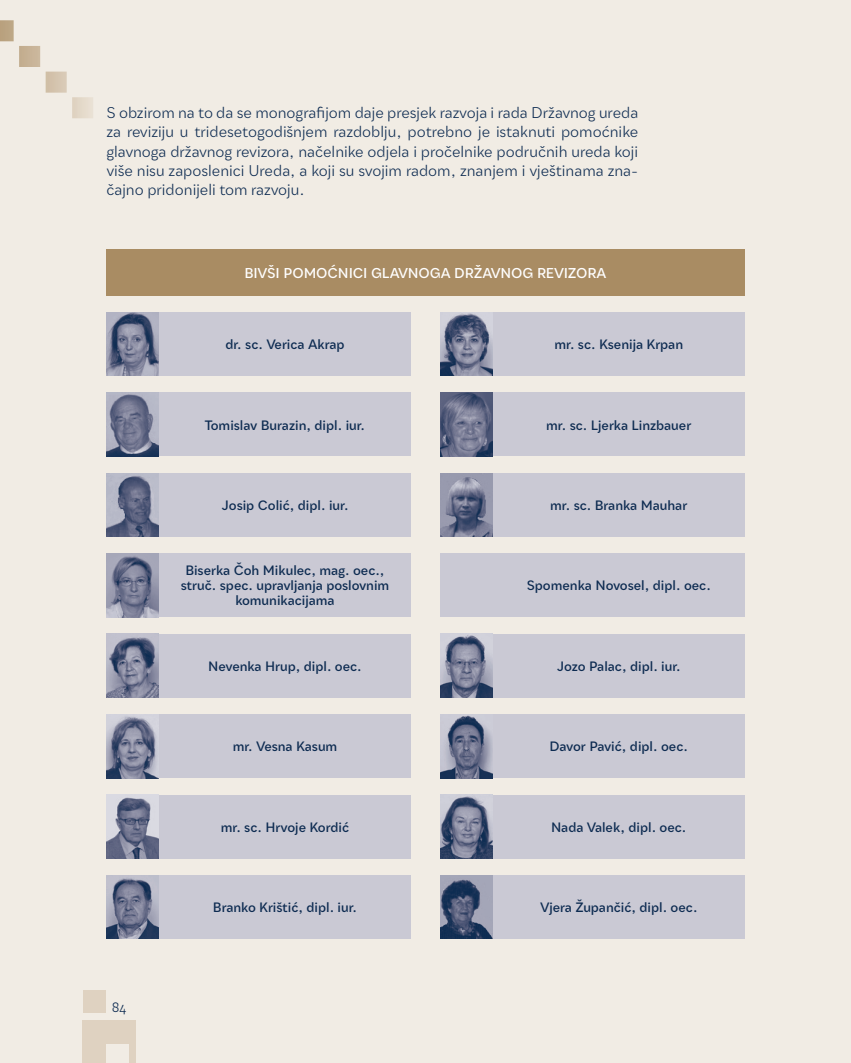
<style>
.page{position:relative;width:851px;height:1063px;background:#fff}
.page>*{position:absolute;margin:0;border:0;box-sizing:border-box;transform-origin:0 0}
.t1{font:15px/19.4px "Qualion Text";color:#0d2b51;text-align:justify}
.t2{font:600 13.75px "Qualion Text";letter-spacing:-.015em;color:#fff}
.t3{font:13.75px "Qualion Text";color:#0d2b51}
.t4{font:600 13.12px/15px "Qualion Text";color:#0d2b51;text-align:center}
</style>
<div class="page">
<div style="left:0;top:0;width:850px;height:1063px;background:#f1ece4"></div>
<div style="left:83px;top:1020px;width:53px;height:43px;background:#dfd2c1"></div>
<div style="left:83px;top:990px;width:22px;height:22px;background:#dfd2c1"></div>
<div style="left:107px;top:1045px;width:22px;height:18px;background:#f1ece4"></div>
<div style="left:106px;top:249px;width:638px;height:47px;background:#a98c63"></div>
<img style="left:106px;top:473px;width:53px;height:64px">
<img style="left:106px;top:553px;width:53px;height:64px">
<img style="left:106px;top:714px;width:53px;height:64px">
<img style="left:106px;top:634px;width:53px;height:64px">
<img style="left:106px;top:795px;width:53px;height:64px">
<img style="left:106px;top:312px;width:53px;height:64px">
<img style="left:106px;top:393px;width:53px;height:63px">
<img style="left:106px;top:875px;width:53px;height:64px">
<img style="left:440px;top:875px;width:52px;height:64px">
<img style="left:440px;top:714px;width:52px;height:64px">
<div style="left:440px;top:553px;width:57px;height:64px;background:#cac9d4"></div>
<img style="left:440px;top:393px;width:52px;height:63px">
<img style="left:440px;top:634px;width:52px;height:64px">
<img style="left:440px;top:795px;width:52px;height:64px">
<img style="left:440px;top:312px;width:52px;height:64px">
<img style="left:440px;top:473px;width:52px;height:64px">
<div style="left:159px;top:312px;width:252px;height:64px;background:#cac9d4"></div>
<div style="left:159px;top:393px;width:252px;height:63px;background:#cac9d4"></div>
<div style="left:159px;top:473px;width:252px;height:64px;background:#cac9d4"></div>
<div style="left:159px;top:553px;width:252px;height:64px;background:#cac9d4"></div>
<div style="left:159px;top:634px;width:252px;height:64px;background:#cac9d4"></div>
<div style="left:159px;top:714px;width:252px;height:64px;background:#cac9d4"></div>
<div style="left:159px;top:795px;width:252px;height:64px;background:#cac9d4"></div>
<div style="left:159px;top:875px;width:252px;height:64px;background:#cac9d4"></div>
<div style="left:493px;top:312px;width:251px;height:64px;background:#cac9d4"></div>
<div style="left:493px;top:393px;width:251px;height:63px;background:#cac9d4"></div>
<div style="left:493px;top:473px;width:251px;height:64px;background:#cac9d4"></div>
<div style="left:493px;top:553px;width:251px;height:64px;background:#cac9d4"></div>
<div style="left:493px;top:634px;width:251px;height:64px;background:#cac9d4"></div>
<div style="left:493px;top:714px;width:251px;height:64px;background:#cac9d4"></div>
<div style="left:493px;top:795px;width:251px;height:64px;background:#cac9d4"></div>
<div style="left:493px;top:875px;width:251px;height:64px;background:#cac9d4"></div>
<svg style="left:0;top:20px;width:93px;height:98px"></svg>
<p class="t1" style="left:106px;top:102px;width:533px">S obzirom na to da se monografijom daje presjek razvoja i rada Državnog ureda za reviziju u tridesetogodišnjem razdoblju, potrebno je istaknuti pomoćnike glavnoga državnog revizora, načelnike odjela i pročelnike područnih ureda koji više nisu zaposlenici Ureda, a koji su svojim radom, znanjem i vještinama zna&shy;čajno pridonijeli tom razvoju.</p>
<p class="t2" style="left:244px;top:264px;width:363px">BIVŠI POMOĆNICI GLAVNOGA DRŽAVNOG REVIZORA</p>
<p class="t3" style="left:112px;top:998px;width:16px">84</p>
<p class="t4" style="left:225px;top:337px;width:121px">dr. sc. Verica Akrap</p>
<p class="t4" style="left:205px;top:417px;width:162px">Tomislav Burazin, dipl. iur.</p>
<p class="t4" style="left:221px;top:498px;width:128px">Josip Colić, dipl. iur.</p>
<p class="t4" style="left:181px;top:563px;width:210px">Biserka Čoh Mikulec, mag. oec., struč. spec. upravljanja poslovnim komunikacijama</p>
<p class="t4" style="left:208px;top:659px;width:155px">Nevenka Hrup, dipl. oec.</p>
<p class="t4" style="left:233px;top:739px;width:106px">mr. Vesna Kasum</p>
<p class="t4" style="left:221px;top:819px;width:130px">mr. sc. Hrvoje Kordić</p>
<p class="t4" style="left:213px;top:900px;width:146px">Branko Krištić, dipl. iur.</p>
<p class="t4" style="left:554px;top:337px;width:130px">mr. sc. Ksenija Krpan</p>
<p class="t4" style="left:546px;top:417px;width:147px">mr. sc. Ljerka Linzbauer</p>
<p class="t4" style="left:550px;top:498px;width:139px">mr. sc. Branka Mauhar</p>
<p class="t4" style="left:526px;top:578px;width:186px">Spomenka Novosel, dipl. oec.</p>
<p class="t4" style="left:556px;top:659px;width:125px">Jozo Palac, dipl. iur.</p>
<p class="t4" style="left:549px;top:739px;width:140px">Davor Pavić, dipl. oec.</p>
<p class="t4" style="left:551px;top:819px;width:137px">Nada Valek, dipl. oec.</p>
<p class="t4" style="left:540px;top:900px;width:159px">Vjera Župančić, dipl. oec.</p>
</div>
